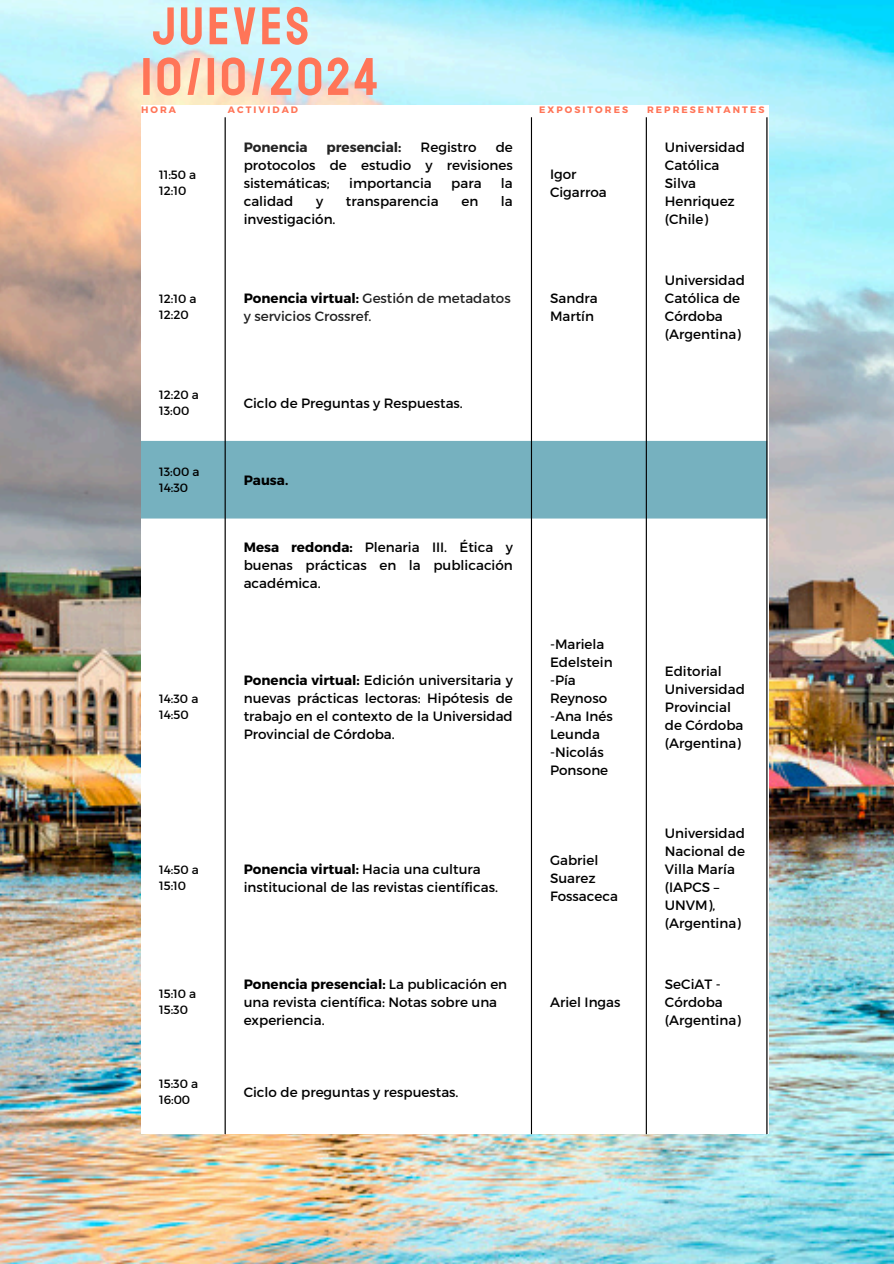
<style>
.page{position:relative;width:894px;height:1264px;background:#fff}
.page>*{position:absolute;margin:0;border:0;box-sizing:border-box;transform-origin:0 0}
.t1{font:52.95px/50.7px "Staatliches";letter-spacing:.07em;color:#ff7558}
.t2{font:13.5px/18px "Montserrat";color:#000}
.t3{font:13.5px/18px "Montserrat";color:#222}
.t4{font:700 13.5px "Montserrat";color:#242424}
.t5{font:700 13.5px "Montserrat";color:#000}
.t6{font:12px/16px "Montserrat";color:#000}
.t7{font:700 9.3px "Montserrat";letter-spacing:.22em;color:#ff7558}
.s1{font-weight:700;color:#000}
.s2{font-weight:700}
</style>
<div class="page">
<img style="left:1px;top:0;width:892px;height:1263px">
<div style="left:141px;top:105px;width:627px;height:1028px;background:#fff"></div>
<div style="left:141px;top:441px;width:625px;height:77px;background:#76b1bf"></div>
<hr style="left:224px;top:117px;width:2px;height:1016px;background:#000">
<hr style="left:530px;top:117px;width:2px;height:1016px;background:#000">
<hr style="left:645px;top:117px;width:1px;height:1016px;background:#000">
<hr style="left:766px;top:117px;width:1px;height:1016px;background:#000">
<p class="t1" style="left:141px;top:2px;width:238px">JUEVES<br>10/10/2024</p>
<p class="t7" style="left:141px;top:104px;width:37px">HORA</p>
<p class="t7" style="left:228px;top:104px;width:72px">ACTIVIDAD</p>
<p class="t6" style="left:159px;top:166px;width:39px">11:50 a<br>12:10</p>
<p class="t4" style="left:244px;top:139px;width:65px">Ponencia</p>
<p class="t4" style="left:326px;top:139px;width:76px">presencial:</p>
<p class="t2" style="left:420px;top:138px;width:57px">Registro</p>
<p class="t2" style="left:244px;top:138px;width:270px;text-align:justify;text-indent:252px">de protocolos de estudio y revisiones sistemáticas;</p>
<p class="t2" style="left:349px;top:174px;width:84px">importancia</p>
<p class="t2" style="left:451px;top:174px;width:32px">para</p>
<p class="t2" style="left:501px;top:174px;width:13px">la</p>
<p class="t2" style="left:244px;top:192px;width:51px">calidad</p>
<p class="t2" style="left:316px;top:192px;width:9px">y</p>
<p class="t2" style="left:346px;top:192px;width:94px">transparencia</p>
<p class="t2" style="left:461px;top:192px;width:18px">en</p>
<p class="t2" style="left:501px;top:192px;width:13px">la</p>
<p class="t2" style="left:244px;top:210px;width:93px">investigación.</p>
<h1 class="t7" style="left:539px;top:104px;width:90px">EXPOSITORES</h1>
<p class="t2" style="left:550px;top:165px;width:58px">Igor<br>Cigarroa</p>
<p class="t6" style="left:159px;top:290px;width:39px">12:10 a<br>12:20</p>
<p class="t3" style="left:244px;top:288px;width:268px"><span class="s1">Ponencia virtual:</span> Gestión de metadatos y servicios Crossref.</p>
<p class="t2" style="left:550px;top:288px;width:49px">Sandra<br>Martín</p>
<p class="t6" style="left:159px;top:386px;width:41px">12:20 a<br>13:00</p>
<p class="t2" style="left:244px;top:393px;width:221px">Ciclo de Preguntas y Respuestas.</p>
<p class="t7" style="left:647px;top:104px;width:119px">REPRESENTANTES</p>
<p class="t2" style="left:664px;top:138px;width:81px">Universidad<br>Católica<br>Silva<br>Henriquez (Chile)</p>
<p class="t2" style="left:664px;top:270px;width:81px">Universidad<br>Católica de<br>Córdoba (Argentina)</p>
<p class="t6" style="left:159px;top:463px;width:42px">13:00 a<br>14:30</p>
<p class="t5" style="left:244px;top:471px;width:46px">Pausa.</p>
<p class="t6" style="left:159px;top:690px;width:41px">14:30 a<br>14:50</p>
<p class="t2" style="left:244px;top:538px;width:270px;text-align:justify"><span class="s2">Mesa redonda:</span> Plenaria III. Ética y buenas prácticas en la publicación académica.</p>
<p class="t2" style="left:244px;top:670px;width:270px;text-align:justify"><span class="s2">Ponencia virtual:</span> Edición universitaria y nuevas prácticas lectoras: Hipótesis de trabajo en el contexto de la Universidad Provincial de Córdoba.</p>
<p class="t2" style="left:550px;top:634px;width:64px">-Mariela<br>Edelstein</p>
<p class="t2" style="left:550px;top:670px;width:59px">-Pía<br>Reynoso</p>
<p class="t2" style="left:550px;top:706px;width:64px">-Ana Inés<br>Leunda</p>
<p class="t2" style="left:550px;top:742px;width:60px">-Nicolás<br>Ponsone</p>
<p class="t6" style="left:159px;top:860px;width:41px">14:50 a<br>15:10</p>
<p class="t2" style="left:244px;top:859px;width:256px"><span class="s2">Ponencia virtual:</span> Hacia una cultura institucional de las revistas científicas.</p>
<p class="t2" style="left:550px;top:850px;width:69px">Gabriel<br>Suarez<br>Fossaceca</p>
<p class="t6" style="left:159px;top:984px;width:39px">15:10 a<br>15:30</p>
<p class="t2" style="left:244px;top:974px;width:265px"><span class="s2">Ponencia presencial:</span> La publicación en una revista científica: Notas sobre una experiencia.</p>
<p class="t6" style="left:159px;top:1075px;width:41px">15:30 a<br>16:00</p>
<p class="t2" style="left:244px;top:1082px;width:216px">Ciclo de preguntas y respuestas.</p>
<p class="t2" style="left:550px;top:992px;width:72px">Ariel Ingas</p>
<p class="t2" style="left:664px;top:661px;width:81px">Editorial<br>Universidad<br>Provincial de Córdoba (Argentina)</p>
<p class="t2" style="left:664px;top:823px;width:81px">Universidad<br>Nacional de<br>Villa María (IAPCS –<br>UNVM), (Argentina)</p>
<p class="t2" style="left:664px;top:974px;width:77px">SeCiAT -<br>Córdoba (Argentina)</p>
</div>
